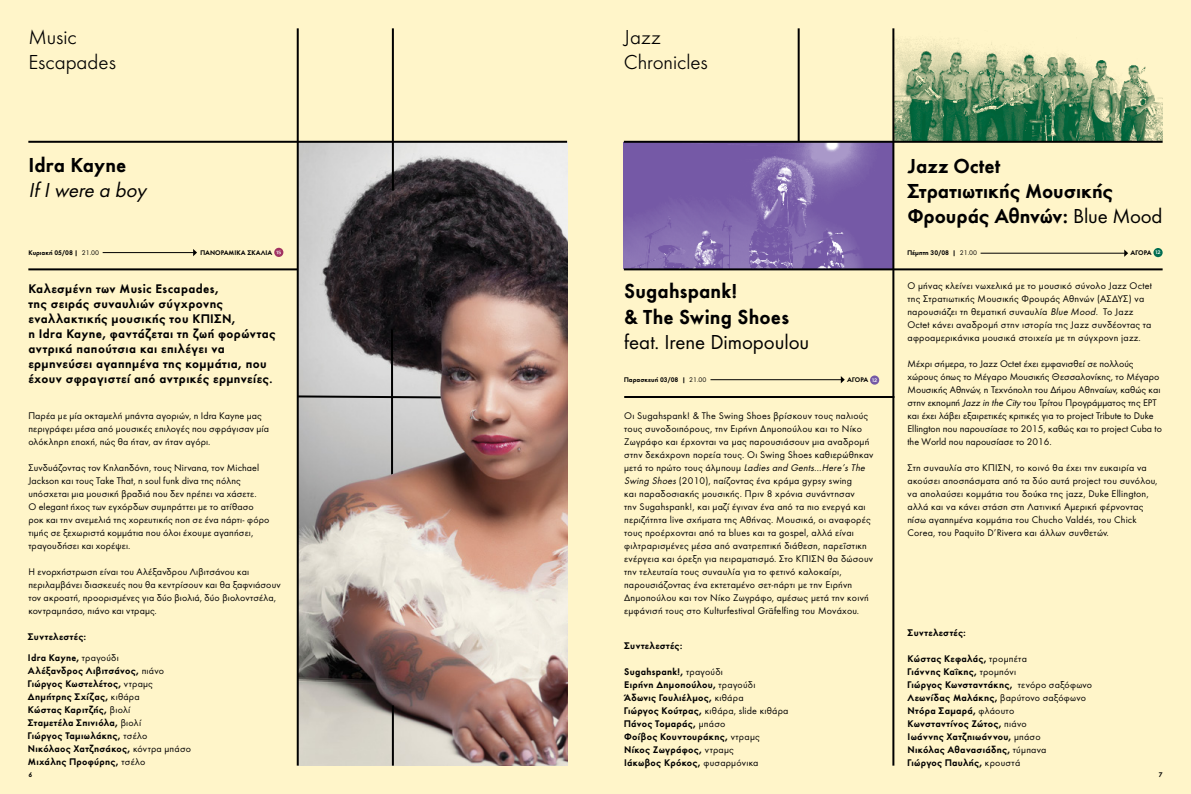
<style>
.page{position:relative;width:1191px;height:794px;background:#fff5c9}
.page>*{position:absolute;margin:0;border:0;box-sizing:border-box;transform-origin:0 0}
.t1{font:600 21px/25.2px "Futura";color:#000}
.t2{font:300 21px/25.2px "Futura";letter-spacing:-.005em;color:#000}
.t3{font:21px "Futura";letter-spacing:-.005em;color:#000}
.t4{font:italic 21px "Futura";letter-spacing:-.005em;color:#000}
.t5{font:600 13px/15px "Futura";letter-spacing:.03em;color:#000}
.t6{font:10px/13px "Futura";letter-spacing:.02em;color:#000}
.t7{font:600 10px/13px "Futura";letter-spacing:.025em;color:#000}
.t8{font:10px/13px "Futura";color:#000}
.t9{font:600 7px "Futura";color:#000}
.s1{font-weight:400}
.s2{font-family:"Gotham Greek";font-weight:500;font-size:5.1px;color:#fff}
.s3{font-style:italic}
</style>
<div class="page">
<hr style="left:103px;top:252px;width:91px;height:1px;background:#000">
<svg style="left:193px;top:249px;width:4px;height:7px"></svg>
<hr style="left:710px;top:379px;width:131px;height:1px;background:#000">
<svg style="left:841px;top:376px;width:3px;height:7px"></svg>
<div style="left:870px;top:375px;width:9px;height:10px;background:#7559a5;border-radius:50%"></div>
<svg style="left:274px;top:248px;width:9px;height:9px"></svg>
<svg style="left:276px;top:251px;width:5px;height:3px"></svg>
<hr style="left:28px;top:268px;width:270px;height:2px;background:#000">
<hr style="left:624px;top:396px;width:270px;height:2px;background:#000">
<hr style="left:980px;top:253px;width:144px;height:1px;background:#000">
<svg style="left:1124px;top:249px;width:4px;height:8px"></svg>
<div style="left:1153px;top:248px;width:9px;height:9px;background:#006d51;border-radius:50%"></div>
<img style="left:894px;top:28px;width:268px;height:113px">
<img style="left:624px;top:143px;width:268px;height:125px">
<hr style="left:624px;top:141px;width:538px;height:2px;background:#000">
<hr style="left:624px;top:268px;width:538px;height:2px;background:#000">
<hr style="left:892px;top:28px;width:2px;height:737px;background:#000">
<hr style="left:797px;top:28px;width:2px;height:114px;background:#000">
<img style="left:299px;top:143px;width:268px;height:622px">
<hr style="left:28px;top:141px;width:539px;height:2px;background:#000">
<hr style="left:297px;top:28px;width:2px;height:737px;background:#000">
<hr style="left:392px;top:28px;width:2px;height:163px;background:#000">
<hr style="left:392px;top:705px;width:2px;height:60px;background:#000">
<svg style="left:298px;top:329px;width:143px;height:145px;background:#aaa9a9"></svg>
<h1 class="t2" style="left:28px;top:25px;width:89px">Music<br>Escapades</h1>
<h1 class="t2" style="left:624px;top:25px;width:85px">Jazz<br>Chronicles</h1>
<h1 class="t1" style="left:28px;top:152px;width:100px">Idra Kayne</h1>
<h1 class="t4" style="left:28px;top:178px;width:119px">If I were a boy</h1>
<h1 class="t1" style="left:907px;top:153px;width:256px">Jazz Octet<br>Στρατιωτικής Μουσικής<br>Φρουράς Αθηνών: <span class="s1">Blue Mood</span></h1>
<p class="t9" style="left:28px;top:249px;width:72px">Κυριακή 05/08 | <span class="s1">21.00</span></p>
<p class="t9" style="left:200px;top:248px;width:74px">ΠΑΝΟΡΑΜΙΚΑ ΣΚΑΛΙΑ</p>
<p class="t9" style="left:907px;top:249px;width:71px">Πέμπτη 30/08 | <span class="s1">21.00</span></p>
<p class="t9" style="left:1130px;top:248px;width:32px">ΑΓΟΡΑ <span class="s2">12</span></p>
<p class="t5" style="left:28px;top:281px;width:249px">Καλεσμένη των Music Escapades,<br>της σειράς συναυλιών σύγχρονης εναλλακτικής μουσικής του ΚΠΙΣΝ,<br>η Idra Kayne, φαντάζεται τη ζωή φορώντας αντρικά παπούτσια και επιλέγει να ερμηνεύσει αγαπημένα της κομμάτια, που έχουν σφραγιστεί από αντρικές ερμηνείες.</p>
<h1 class="t1" style="left:624px;top:278px;width:167px">Sugahspank!<br>&amp; The Swing Shoes</h1>
<h1 class="t3" style="left:624px;top:330px;width:187px">feat. Irene Dimopoulou</h1>
<p class="t9" style="left:624px;top:375px;width:84px">Παρασκευή 03/08 | <span class="s1">21.00</span></p>
<p class="t6" style="left:624px;top:409px;width:251px">Οι Sugahspank! &amp; The Swing Shoes βρίσκουν τους παλιούς τους συνοδοιπόρους, την Ειρήνη Δημοπούλου και το Νίκο Ζωγράφο και έρχονται να μας παρουσιάσουν μια αναδρομή στην δεκάχρονη πορεία τους. Οι Swing Shoes καθιερώθηκαν μετά το πρώτο τους άλμπουμ <span class="s3">Ladies and Gents…Here’s The Swing Shoes</span> (2010), παίζοντας ένα κράμα gypsy swing<br>και παραδοσιακής μουσικής. Πριν 8 χρόνια συνάντησαν<br>την Sugahspank!, και μαζί έγιναν ένα από τα πιο ενεργά και περιζήτητα live σχήματα της Αθήνας. Μουσικά, οι αναφορές τους προέρχονται από τα blues και τα gospel, αλλά είναι φιλτραρισμένες μέσα από ανατρεπτική διάθεση, παρεΐστικη ενέργεια και όρεξη για πειραματισμό. Στο ΚΠΙΣΝ θα δώσουν την τελευταία τους συναυλία για το φετινό καλοκαίρι, παρουσιάζοντας ένα εκτεταμένο σετ-πάρτι με την Ειρήνη Δημοπούλου και τον Νίκο Ζωγράφο, αμέσως μετά την κοινή εμφάνισή τους στο Kulturfestival Gräfelfing του Μονάχου.</p>
<p class="t9" style="left:847px;top:376px;width:32px">ΑΓΟΡΑ <span class="s2">12</span></p>
<p class="t6" style="left:28px;top:409px;width:242px">Παρέα με μία οκταμελή μπάντα αγοριών, η Idra Kayne μας περιγράφει μέσα από μουσικές επιλογές που σφράγισαν μία ολόκληρη εποχή, πώς θα ήταν, αν ήταν αγόρι.</p>
<p class="t6" style="left:28px;top:461px;width:243px">Συνδυάζοντας τον Κηλαηδόνη, τους Nirvana, τον Michael Jackson και τους Take That, η soul funk diva της πόλης υπόσχεται μια μουσική βραδιά που δεν πρέπει να χάσετε.<br>O elegant ήχος των εγχόρδων συμπράττει με το ατίθασο ροκ και την ανεμελιά της χορευτικής ποπ σε ένα πάρτι- φόρο τιμής σε ξεχωριστά κομμάτια που όλοι έχουμε αγαπήσει, τραγουδήσει και χορέψει.</p>
<p class="t6" style="left:28px;top:565px;width:254px">Η ενορχήστρωση είναι του Αλέξανδρου Λιβιτσάνου και περιλαμβάνει διασκευές που θα κεντρίσουν και θα ξαφνιάσουν τον ακροατή, προορισμένες για δύο βιολιά, δύο βιολοντσέλα, κοντραμπάσο, πιάνο και ντραμς.</p>
<p class="t7" style="left:28px;top:626px;width:92px;line-height:21px">Συντελεστές:<br>Idra Kayne, <span class="s1">τραγούδι</span></p>
<p class="t7" style="left:28px;top:664px;width:165px">Αλέξανδρος Λιβιτσάνος, <span class="s1">πιάνο<br></span>Γιώργος Κωστελέτος, <span class="s1">ντραμς<br></span>Δημήτρης Σχίζας, <span class="s1">κιθάρα<br></span>Κώστας Καριτζής, <span class="s1">βιολί<br></span>Σταμετέλα Σπινιόλα, <span class="s1">βιολί<br></span>Γιώργος Ταμιωλάκης, <span class="s1">τσέλο<br></span>Νικόλαος Χατζησάκος, <span class="s1">κόντρα μπάσο<br></span>Μιχάλης Προφύρης, <span class="s1">τσέλο</span></p>
<p class="t7" style="left:624px;top:638px;width:60px">Συντελεστές:</p>
<p class="t7" style="left:624px;top:664px;width:166px">Sugahspank!, <span class="s1">τραγούδι<br></span>Ειρήνη Δημοπούλου, <span class="s1">τραγούδι<br></span>Άδωνις Γουλιέλμος, <span class="s1">κιθάρα<br></span>Γιώργος Κούτρας, <span class="s1">κιθάρα, slide κιθάρα<br></span>Πάνος Τομαράς, <span class="s1">μπάσο<br></span>Φοίβος Κουντουράκης, <span class="s1">ντραμς<br></span>Νίκος Ζωγράφος, <span class="s1">ντραμς<br></span>Ιάκωβος Κρόκος, <span class="s1">φυσαρμόνικα</span></p>
<p class="t6" style="left:907px;top:279px;width:246px">Ο μήνας κλείνει νωχελικά με τo μουσικό σύνολο Jazz Octet της Στρατιωτικής Μουσικής Φρουράς Αθηνών (ΑΣΔΥΣ) να παρουσιάζει τη θεματική συναυλία <span class="s3">Blue Mood</span>. Το Jazz Octet κάνει αναδρομή στην ιστορία της Jazz συνδέοντας τα αφροαμερικάνικα μουσικά στοιχεία με τη σύγχρονη jazz.</p>
<p class="t8" style="left:907px;top:357px;width:256px">Μέχρι σήμερα, το Jazz Octet έχει εμφανισθεί σε πολλούς χώρους όπως το Μέγαρο Μουσικής Θεσσαλονίκης, το Μέγαρο Μουσικής Αθηνών, η Τεχνόπολη του Δήμου Αθηναίων, καθώς και στην εκπομπή <span class="s3">Jazz in the City</span> του Τρίτου Προγράμματος της ΕΡΤ και έχει λάβει εξαιρετικές κριτικές για το project Tribute to Duke Ellington που παρουσίασε το 2015, καθώς και το project Cuba to the World που παρουσίασε το 2016.</p>
<p class="t6" style="left:907px;top:461px;width:251px">Στη συναυλία στο ΚΠΙΣΝ, το κοινό θα έχει την ευκαιρία να ακούσει αποσπάσματα από τα δύο αυτά project του συνόλου, να απολαύσει κομμάτια του δούκα της jazz, Duke Ellington, αλλά και να κάνει στάση στη Λατινική Αμερική φέρνοντας πίσω αγαπημένα κομμάτια του Chucho Valdés, του Chick Corea, του Paquito D’Rivera και άλλων συνθετών.</p>
<p class="t7" style="left:907px;top:625px;width:60px">Συντελεστές:</p>
<p class="t7" style="left:907px;top:651px;width:186px">Κώστας Κεφαλάς, <span class="s1">τρομπέτα<br></span>Γιάννης Καΐκης, <span class="s1">τρομπόνι<br></span>Γιώργος Κωνσταντάκης, <span class="s1">τενόρο σαξόφωνο<br></span>Λεωνίδας Μαλάκης, <span class="s1">βαρύτονο σαξόφωνο<br></span>Ντόρα Σαμαρά, <span class="s1">φλάουτο<br></span>Κωνσταντίνος Ζώτος, <span class="s1">πιάνο<br></span>Ιωάννης Χατζηιωάννου, <span class="s1">μπάσο<br></span>Νικόλας Αθανασιάδης, <span class="s1">τύμπανα<br></span>Γιώργος Παυλής, <span class="s1">κρουστά</span></p>
<p class="t9" style="left:28px;top:770px;width:5px">6</p>
<p class="t9" style="left:1158px;top:770px;width:5px">7</p>
</div>
